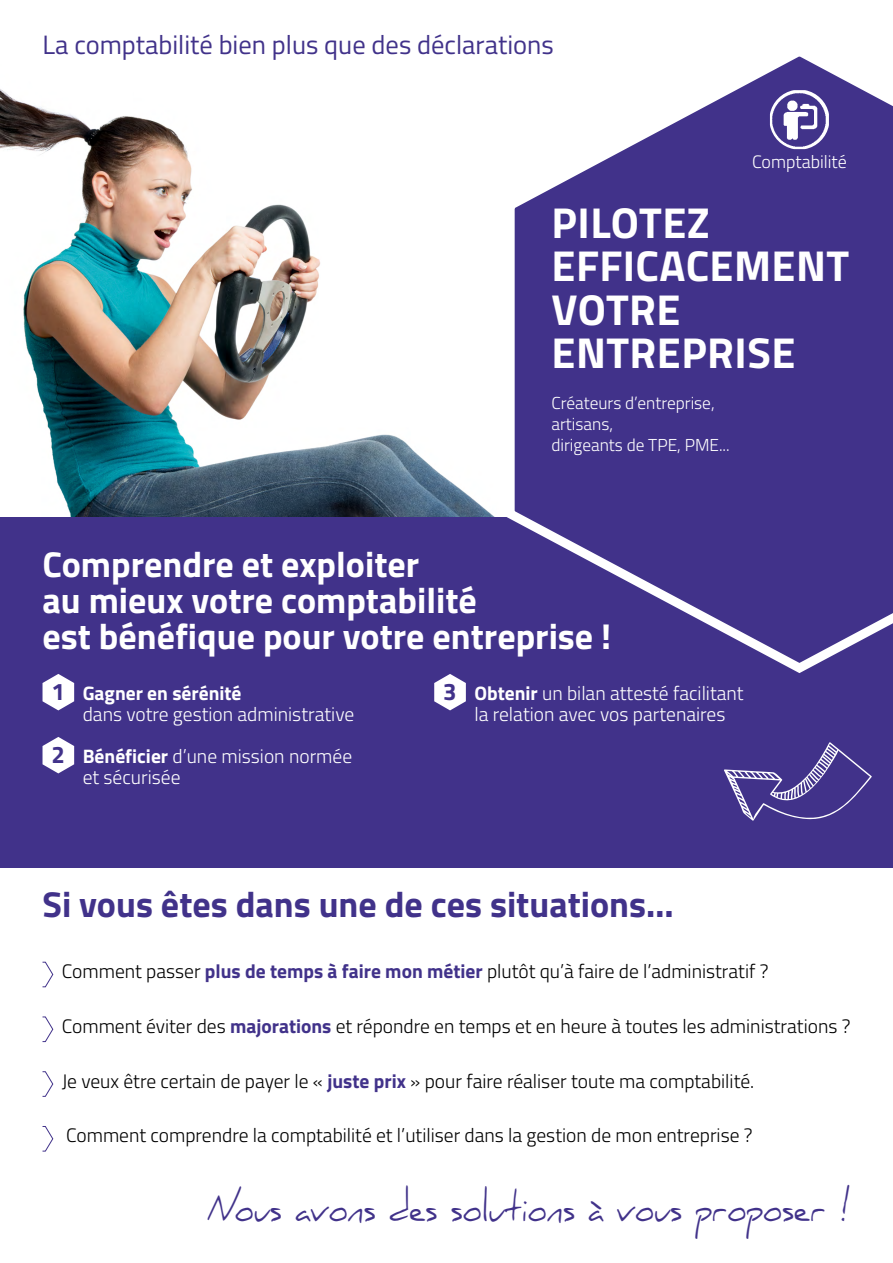
<style>
.page{position:relative;width:893px;height:1263px;background:#fff}
.page>*{position:absolute;margin:0;border:0;box-sizing:border-box;transform-origin:0 0}
.t1{font:700 43.35px/43.3px "Titillium";letter-spacing:.01em;color:#fff}
.t2{font:39.3px "Daniel";color:#41328a;scale:.8 1}
.t3{font:700 36px/36px "Titillium";color:#fff}
.t4{font:700 36px "Titillium";color:#41328a}
.t5{font:26.55px "Titillium";color:#41328a}
.t6{font:300 19.5px "Titillium";color:#000}
.t7{font:300 19.5px/21px "Titillium";color:#fff}
.t8{font:300 18px "Titillium";color:#fff}
.t9{font:300 17.25px/20.9px "Titillium";color:#fff}
.s1{font-weight:700;font-size:24px;color:#41328a}
.s2{font-weight:700}
.s3{font-weight:700;color:#41328a}
</style>
<div class="page">
<img style="left:0;top:89px;width:495px;height:428px">
<div style="left:0;top:517px;width:893px;height:350px;background:#41328a"></div>
<svg style="left:43px;top:674px;width:31px;height:36px"></svg>
<svg style="left:43px;top:737px;width:31px;height:36px"></svg>
<svg style="left:434px;top:674px;width:32px;height:36px"></svg>
<svg style="left:724px;top:742px;width:148px;height:79px"></svg>
<svg style="left:507px;top:56px;width:386px;height:617px"></svg>
<div style="left:551px;top:205px;width:333px;height:293px;background:#41328a"></div>
<svg style="left:42px;top:961px;width:12px;height:26px"></svg>
<svg style="left:42px;top:1016px;width:12px;height:26px"></svg>
<svg style="left:42px;top:1071px;width:12px;height:26px"></svg>
<svg style="left:42px;top:1126px;width:12px;height:26px"></svg>
<img style="left:770px;top:90px;width:59px;height:59px">
<h3 class="t5" style="left:43px;top:25px;width:513px">La comptabilité bien plus que des déclarations</h3>
<p class="t8" style="left:752px;top:148px;width:96px">Comptabilité</p>
<h1 class="t1" style="left:552px;top:199px;width:299px">PILOTEZ<br>EFFICACEMENT<br>VOTRE<br>ENTREPRISE</h1>
<p class="t9" style="left:551px;top:392px;width:180px">Créateurs d’entreprise, artisans,<br>dirigeants de TPE, PME...</p>
<h3 class="t3" style="left:43px;top:544px;width:570px">Comprendre et exploiter<br>au mieux votre comptabilité<br>est bénéfique pour votre entreprise !</h3>
<p class="t7" style="left:83px;top:682px;width:273px;text-indent:-31px"><span class="s1">1</span> <span class="s2">Gagner en sérénité<br></span>dans votre gestion administrative</p>
<p class="t7" style="left:83px;top:745px;width:271px;text-indent:-31px"><span class="s1">2</span> <span class="s2">Bénéficier</span> d’une mission normée et sécurisée</p>
<p class="t7" style="left:474px;top:682px;width:271px;text-indent:-31px"><span class="s1">3</span> <span class="s2">Obtenir</span> un bilan attesté facilitant la relation avec vos partenaires</p>
<h3 class="t4" style="left:43px;top:877px;width:633px">Si vous êtes dans une de ces situations…</h3>
<p class="t6" style="left:62px;top:957px;width:708px">Comment passer <span class="s3">plus de temps à faire mon métier</span> plutôt qu’à faire de l’administratif ?</p>
<p class="t6" style="left:62px;top:1012px;width:790px">Comment éviter des <span class="s3">majorations</span> et répondre en temps et en heure à toutes les administrations ?</p>
<p class="t6" style="left:62px;top:1067px;width:694px">Je veux être certain de payer le « <span class="s3">juste prix</span> » pour faire réaliser toute ma comptabilité.</p>
<p class="t6" style="left:66px;top:1121px;width:688px">Comment comprendre la comptabilité et l’utiliser dans la gestion de mon entreprise ?</p>
<h2 class="t2" style="left:207px;top:1184px;width:806px">Nous avons des solutions à vous proposer !</h2>
</div>
